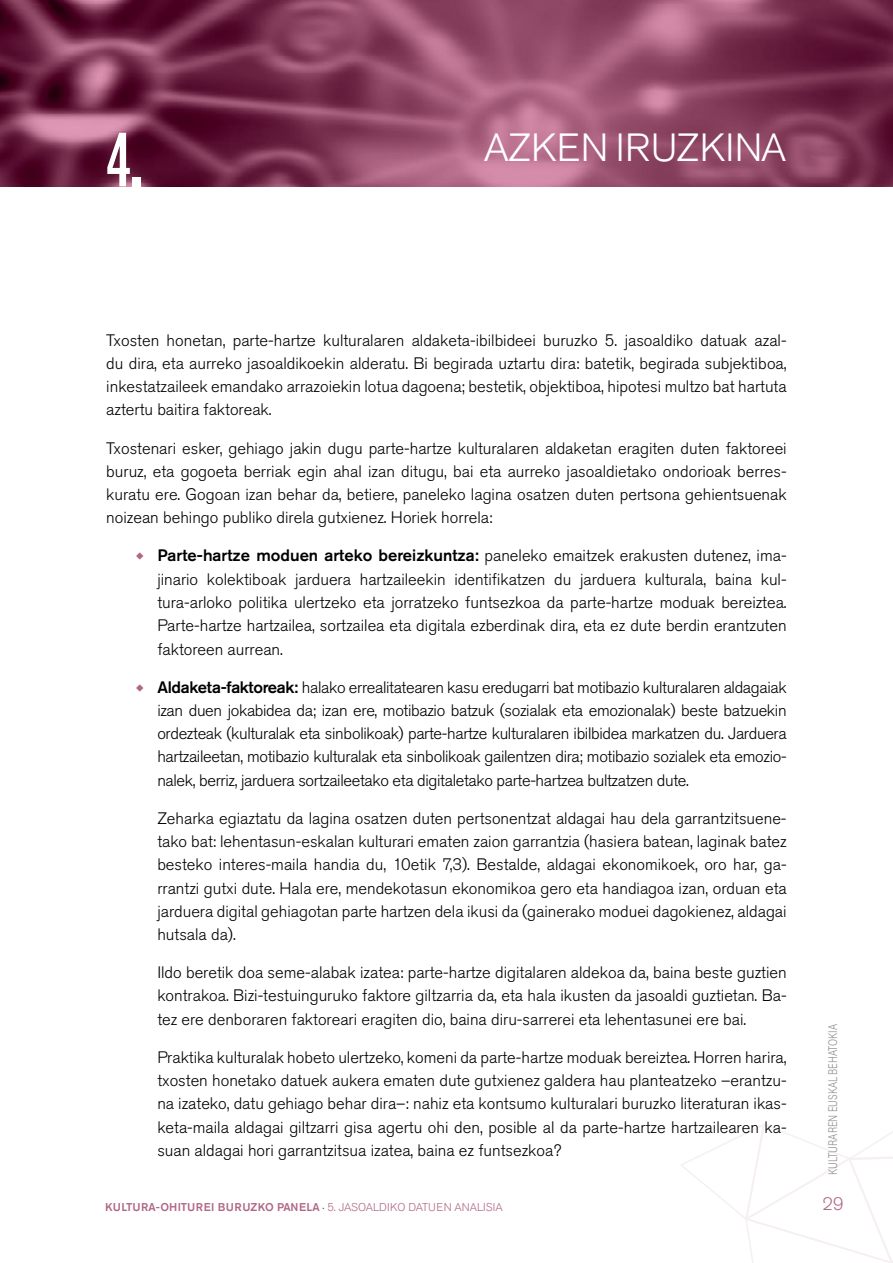
<style>
.page{position:relative;width:893px;height:1263px;background:#fff}
.page>*{position:absolute;margin:0;border:0;box-sizing:border-box;transform-origin:0 0}
.t1{font:79.5px "ITC Franklin Gothic Std Dm X Cp";color:#fff}
.t2{font:300 39px "Akzidenz Grotesk Pro";letter-spacing:.01em;color:#fff}
.t3{font:300 18px "Akzidenz Grotesk Pro";color:#b06786}
.t4{font:300 16.5px/23.2px "Akzidenz Grotesk Pro";color:#000;text-align:justify}
.t5{font:12.6px "Acumin Variable Concept";letter-spacing:-.055em;color:#929292;scale:.83 1}
.t6{font:500 11.25px "Akzidenz Grotesk Pro";letter-spacing:.03em;color:#b06786}
.s1{font-weight:500}
.s2{font-family:"Minion Pro";color:#7a4857}
.s3{font-weight:300}
</style>
<div class="page">
<img style="left:0;top:0;width:893px;height:186px">
<svg style="left:681px;top:1124px;width:212px;height:139px"></svg>
<h1 class="t1" style="left:106px;top:117px;width:39px">4.</h1>
<h2 class="t2" style="left:484px;top:122px;width:304px">AZKEN IRUZKINA</h2>
<p class="t4" style="left:106px;top:328px;width:682px">Txosten honetan, parte-hartze kulturalaren aldaketa-ibilbideei buruzko 5. jasoaldiko datuak azal&shy;du dira, eta aurreko jasoaldikoekin alderatu. Bi begirada uztartu dira: batetik, begirada subjektiboa, inkestatzaileek emandako arrazoiekin lotua dagoena; bestetik, objektiboa, hipotesi multzo bat hartuta aztertu baitira faktoreak.</p>
<p class="t4" style="left:106px;top:436px;width:682px">Txostenari esker, gehiago jakin dugu parte-hartze kulturalaren aldaketan eragiten duten faktoreei buruz, eta gogoeta berriak egin ahal izan ditugu, bai eta aurreko jasoaldietako ondorioak berres&shy;kuratu ere. Gogoan izan behar da, betiere, paneleko lagina osatzen duten pertsona gehientsuenak noizean behingo publiko direla gutxienez. Horiek horrela:</p>
<p class="t4" style="left:157px;top:544px;width:631px;text-indent:-21px"><sup>◆</sup> <span class="s1">Parte-hartze moduen arteko bereizkuntza:</span> paneleko emaitzek erakusten dutenez, ima&shy;jinario kolektiboak jarduera hartzaileekin identifikatzen du jarduera kulturala, baina kul&shy;tura-arloko politika ulertzeko eta jorratzeko funtsezkoa da parte-hartze moduak bereiztea.<br>Parte-hartze hartzailea, sortzailea eta digitala ezberdinak dira, eta ez dute berdin erantzuten faktoreen aurrean.</p>
<p class="t4" style="left:157px;top:675px;width:631px;text-indent:-21px"><sup>◆</sup> <span class="s1">Aldaketa-faktoreak:</span> halako errealitatearen kasu eredugarri bat motibazio kulturalaren aldagaiak izan duen jokabidea da; izan ere, motibazio batzuk (sozialak eta emozionalak) beste batzuekin ordezteak (kulturalak eta sinbolikoak) parte-hartze kulturalaren ibilbidea markatzen du. Jarduera hartzaileetan, motibazio kulturalak eta sinbolikoak gailentzen dira; motibazio sozialek eta emozio&shy;nalek, berriz, jarduera sortzaileetako eta digitaletako parte-hartzea bultzatzen dute.</p>
<p class="t4" style="left:157px;top:806px;width:631px">Zeharka egiaztatu da lagina osatzen duten pertsonentzat aldagai hau dela garrantzitsuene&shy;tako bat: lehentasun-eskalan kulturari ematen zaion garrantzia (hasiera batean, laginak batez besteko interes-maila handia du, 10etik 7,3). Bestalde, aldagai ekonomikoek, oro har, ga&shy;rrantzi gutxi dute. Hala ere, mendekotasun ekonomikoa gero eta handiagoa izan, orduan eta jarduera digital gehiagotan parte hartzen dela ikusi da (gainerako moduei dagokienez, aldagai hutsala da).</p>
<p class="t4" style="left:157px;top:961px;width:631px">Ildo beretik doa seme-alabak izatea: parte-hartze digitalaren aldekoa da, baina beste guztien kontrakoa. Bizi-testuinguruko faktore giltzarria da, eta hala ikusten da jasoaldi guztietan. Ba&shy;tez ere denboraren faktoreari eragiten dio, baina diru-sarrerei eta lehentasunei ere bai.</p>
<p class="t4" style="left:157px;top:1045px;width:631px">Praktika kulturalak hobeto ulertzeko, komeni da parte-hartze moduak bereiztea. Horren harira, txosten honetako datuek aukera ematen dute gutxienez galdera hau planteatzeko –erantzu&shy;na izateko, datu gehiago behar dira–: nahiz eta kontsumo kulturalari buruzko literaturan ikas&shy;keta-maila aldagai giltzarri gisa agertu ohi den, posible al da parte-hartze hartzailearen ka&shy;suan aldagai hori garrantzitsua izatea, baina ez funtsezkoa?</p>
<p class="t6" style="left:105px;top:1199px;width:399px">KULTURA-OHITUREI BURUZKO PANELA <span class="s2">·</span> <span class="s3">5. JASOALDIKO DATUEN ANALISIA</span></p>
<p class="t5" style="left:824px;top:1175px;width:184px;rotate:-90deg">KULTURAREN EUSKAL BEHATOKIA</p>
<p class="t3" style="left:822px;top:1192px;width:22px">29</p>
</div>
